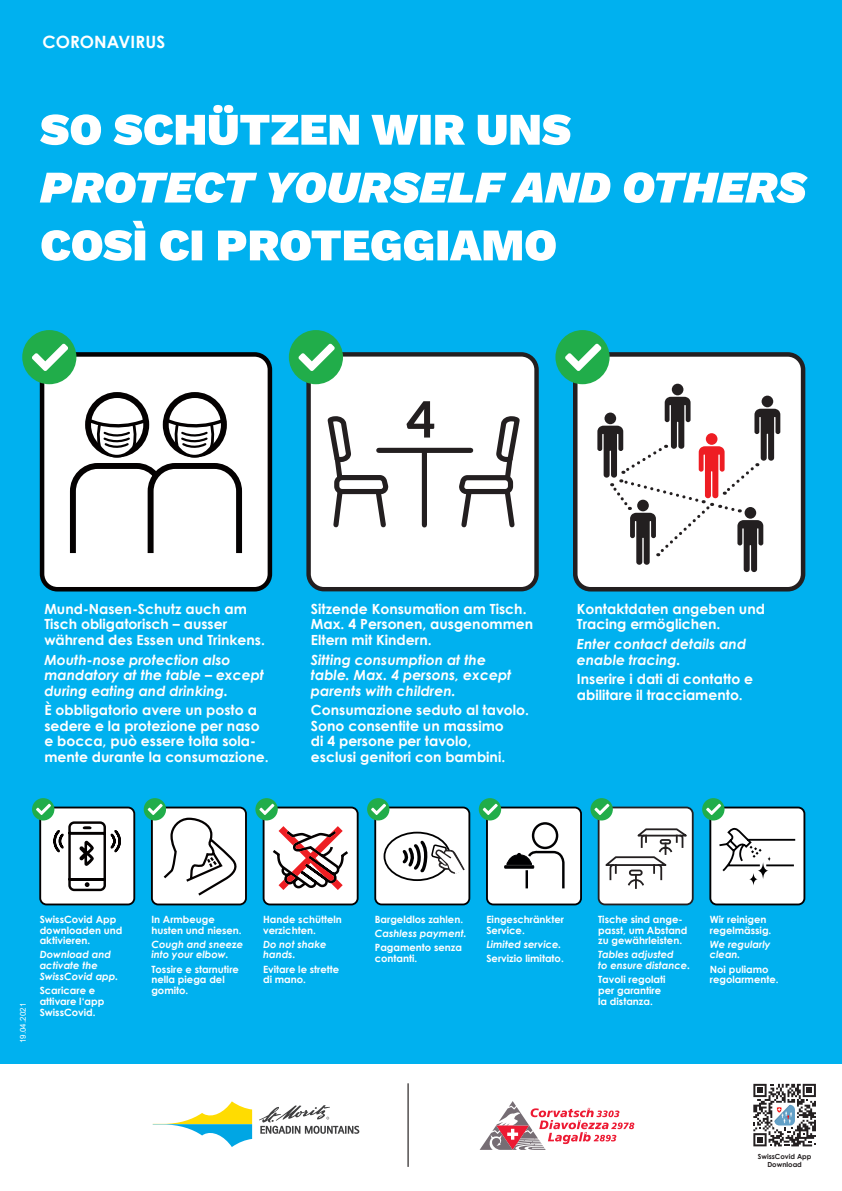
<style>
.page{position:relative;width:842px;height:1191px;background:#fff}
.page>*{position:absolute;margin:0;border:0;box-sizing:border-box;transform-origin:0 0}
.t1{font:800 50px "Lato";color:#231f20}
.t2{font:700 17px "Century Gothic";color:#fff}
.t3{font:700 14px/15.5px "Century Gothic";color:#fff}
.t4{font:italic 700 14px/15.5px "Century Gothic";color:#fff}
.t5{font:700 10px/10.7px "Century Gothic";color:#fff}
.t6{font:italic 700 10px/10.7px "Century Gothic";color:#fff}
.t7{font:8px "Arial";color:#fff}
.t8{font:700 7px/8px "Century Gothic";color:#231f20;text-align:center}
</style>
<div class="page">
<div style="left:0;top:0;width:842px;height:1063px;background:#00b1ef"></div>
<svg style="left:480px;top:1101px;width:154px;height:48px"></svg>
<hr style="left:407px;top:1083px;width:2px;height:83px;background:#231f20">
<svg style="left:153px;top:1101px;width:99px;height:46px"></svg>
<svg style="left:259px;top:1105px;width:100px;height:28px"></svg>
<svg style="left:753px;top:1083px;width:63px;height:63px"></svg>
<img style="left:774px;top:1104px;width:21px;height:21px">
<div style="left:575px;top:354px;width:228px;height:235px;background:#fff;border-radius:15px"></div>
<div style="left:573px;top:352px;width:232px;height:239px;border:5px solid #231f20;border-radius:15px"></div>
<svg style="left:597px;top:384px;width:183px;height:188px"></svg>
<div style="left:555px;top:330px;width:54px;height:54px;background:#21ad4a;border-radius:50%"></div>
<svg style="left:565px;top:344px;width:36px;height:27px"></svg>
<div style="left:309px;top:354px;width:227px;height:235px;background:#fff;border-radius:15px"></div>
<div style="left:306px;top:352px;width:233px;height:239px;border:4px solid #231f20;border-radius:15px"></div>
<svg style="left:327px;top:416px;width:193px;height:112px"></svg>
<div style="left:289px;top:330px;width:54px;height:54px;background:#21ad4a;border-radius:50%"></div>
<svg style="left:299px;top:344px;width:36px;height:27px"></svg>
<div style="left:42px;top:354px;width:228px;height:235px;background:#fff;border-radius:15px"></div>
<div style="left:40px;top:352px;width:232px;height:239px;border:5px solid #040101;border-radius:15px"></div>
<div style="left:85px;top:392px;width:64px;height:65px;border:6px solid #040101;border-radius:50%"></div>
<div style="left:163px;top:392px;width:64px;height:65px;border:6px solid #040101;border-radius:50%"></div>
<svg style="left:69px;top:417px;width:174px;height:137px"></svg>
<div style="left:22px;top:330px;width:54px;height:54px;background:#21ad4a;border-radius:50%"></div>
<svg style="left:32px;top:344px;width:36px;height:27px"></svg>
<div style="left:40px;top:807px;width:94px;height:97px;background:#fff;border-radius:6px"></div>
<div style="left:39px;top:806px;width:96px;height:99px;border:2px solid #040101;border-radius:6px"></div>
<div style="left:32px;top:798px;width:22px;height:22px;background:#21ad4a;border-radius:50%"></div>
<svg style="left:36px;top:803px;width:85px;height:89px"></svg>
<div style="left:375px;top:807px;width:94px;height:97px;background:#fff;border-radius:6px"></div>
<div style="left:374px;top:806px;width:96px;height:99px;border:2px solid #000001;border-radius:6px"></div>
<svg style="left:384px;top:832px;width:66px;height:48px"></svg>
<div style="left:384px;top:831px;width:67px;height:50px;border:2px solid #000001;border-radius:50%"></div>
<svg style="left:400px;top:837px;width:65px;height:38px"></svg>
<div style="left:367px;top:798px;width:22px;height:22px;background:#21ad4a;border-radius:50%"></div>
<svg style="left:371px;top:803px;width:15px;height:12px"></svg>
<div style="left:487px;top:807px;width:94px;height:97px;background:#fff;border-radius:6px"></div>
<div style="left:486px;top:806px;width:96px;height:99px;border:2px solid #000002;border-radius:6px"></div>
<div style="left:532px;top:822px;width:26px;height:27px;border:2px solid #000002;border-radius:50%"></div>
<div style="left:505px;top:865px;width:29px;height:3px;border:1px solid #000002"></div>
<svg style="left:507px;top:849px;width:58px;height:40px"></svg>
<hr style="left:525px;top:870px;width:3px;height:18px;background:#000002">
<div style="left:479px;top:798px;width:22px;height:22px;background:#21ad4a;border-radius:50%"></div>
<svg style="left:483px;top:803px;width:15px;height:12px"></svg>
<div style="left:599px;top:807px;width:94px;height:97px;background:#fff;border-radius:6px"></div>
<div style="left:598px;top:806px;width:96px;height:99px;border:2px solid #231f20;border-radius:6px"></div>
<svg style="left:605px;top:828px;width:82px;height:61px"></svg>
<div style="left:590px;top:798px;width:23px;height:22px;background:#21ad4a;border-radius:50%"></div>
<svg style="left:594px;top:803px;width:15px;height:12px"></svg>
<div style="left:152px;top:807px;width:94px;height:97px;background:#fff;border-radius:6px"></div>
<div style="left:151px;top:806px;width:96px;height:99px;border:2px solid #040101;border-radius:6px"></div>
<div style="left:144px;top:798px;width:22px;height:22px;background:#21ad4a;border-radius:50%"></div>
<svg style="left:148px;top:803px;width:90px;height:94px"></svg>
<div style="left:264px;top:807px;width:94px;height:97px;background:#fff;border-radius:6px"></div>
<div style="left:263px;top:806px;width:96px;height:99px;border:2px solid #040101;border-radius:6px"></div>
<svg style="left:273px;top:826px;width:75px;height:64px"></svg>
<div style="left:255px;top:798px;width:23px;height:22px;background:#21ad4a;border-radius:50%"></div>
<svg style="left:259px;top:803px;width:15px;height:12px"></svg>
<div style="left:710px;top:807px;width:94px;height:97px;background:#fff;border-radius:6px"></div>
<div style="left:709px;top:806px;width:96px;height:99px;border:2px solid #000002;border-radius:6px"></div>
<svg style="left:758px;top:862px;width:10px;height:17px"></svg>
<svg style="left:749px;top:873px;width:9px;height:12px"></svg>
<svg style="left:719px;top:827px;width:77px;height:46px"></svg>
<div style="left:702px;top:798px;width:22px;height:22px;background:#21ad4a;border-radius:50%"></div>
<svg style="left:706px;top:803px;width:15px;height:12px"></svg>
<svg style="left:41px;top:221px;width:515px;height:40px"></svg>
<svg style="left:40px;top:172px;width:768px;height:31px"></svg>
<svg style="left:40px;top:105px;width:531px;height:40px"></svg>
<p class="t2" style="left:43px;top:29px;width:124px">CORONAVIRUS</p>
<p class="t1" style="left:406px;top:382px;width:30px">4</p>
<p class="t3" style="left:44px;top:600px;width:222px">Mund-Nasen-Schutz auch am<br>Tisch obligatorisch – ausser während des Essen und Trinkens.</p>
<p class="t4" style="left:44px;top:651px;width:221px">Mouth-nose protection also mandatory at the table – except during eating and drinking.</p>
<p class="t3" style="left:44px;top:702px;width:226px">È obbligatorio avere un posto a sedere e la protezione per naso e bocca, può essere tolta sola&shy;mente durante la consumazione.</p>
<p class="t3" style="left:311px;top:600px;width:224px">Sitzende Konsumation am Tisch.<br>Max. 4 Personen, ausgenommen<br>Eltern mit Kindern.</p>
<p class="t4" style="left:311px;top:651px;width:202px">Sitting consumption at the table. Max. 4 persons, except parents with children.</p>
<p class="t3" style="left:311px;top:702px;width:220px">Consumazione seduto al tavolo.<br>Sono consentite un massimo<br>di 4 persone per tavolo,<br>esclusi genitori con bambini.</p>
<p class="t3" style="left:577px;top:600px;width:190px">Kontaktdaten angeben und<br>Tracing ermöglichen.</p>
<p class="t4" style="left:577px;top:635px;width:171px">Enter contact details and enable tracing.</p>
<p class="t3" style="left:577px;top:671px;width:178px">Inserire i dati di contatto e abilitare il tracciamento.</p>
<p class="t7" style="left:17px;top:1043px;width:42px;rotate:-90deg">19.04.2021</p>
<p class="t5" style="left:40px;top:913px;width:84px">SwissCovid App downloaden und aktivieren.</p>
<p class="t6" style="left:40px;top:949px;width:80px">Download and activate the<br>SwissCovid app.</p>
<p class="t5" style="left:40px;top:984px;width:66px">Scaricare e attivare l‘app<br>SwissCovid.</p>
<p class="t5" style="left:151px;top:913px;width:92px">In Armbeuge husten und niesen.</p>
<p class="t6" style="left:151px;top:938px;width:93px">Cough and sneeze into your elbow.</p>
<p class="t5" style="left:151px;top:963px;width:89px">Tossire e starnutire nella piega del gomito.</p>
<p class="t5" style="left:263px;top:913px;width:80px">Hande schütteln verzichten.</p>
<p class="t6" style="left:263px;top:938px;width:65px">Do not shake hands.</p>
<p class="t5" style="left:263px;top:963px;width:78px">Evitare le strette di mano.</p>
<p class="t5" style="left:375px;top:913px;width:90px">Bargeldlos zahlen.</p>
<p class="t6" style="left:375px;top:927px;width:93px">Cashless payment.</p>
<p class="t5" style="left:375px;top:941px;width:89px">Pagamento senza contanti.</p>
<p class="t5" style="left:486px;top:913px;width:79px">Eingeschränkter<br>Service.</p>
<p class="t6" style="left:486px;top:938px;width:76px">Limited service.</p>
<p class="t5" style="left:486px;top:952px;width:79px">Servizio limitato.</p>
<p class="t5" style="left:598px;top:913px;width:91px">Tische sind ange&shy;passt, um Abstand zu gewährleisten.</p>
<p class="t6" style="left:598px;top:949px;width:93px">Tables adjusted<br>to ensure distance.</p>
<p class="t5" style="left:598px;top:974px;width:69px">Tavoli regolati per garantire la distanza.</p>
<p class="t5" style="left:710px;top:913px;width:63px">Wir reinigen regelmässig.</p>
<p class="t6" style="left:710px;top:938px;width:62px">We regularly clean.</p>
<p class="t5" style="left:710px;top:963px;width:70px">Noi puliamo regolarmente.</p>
<p class="t8" style="left:758px;top:1152px;width:55px">SwissCovid App<br>Download</p>
</div>
